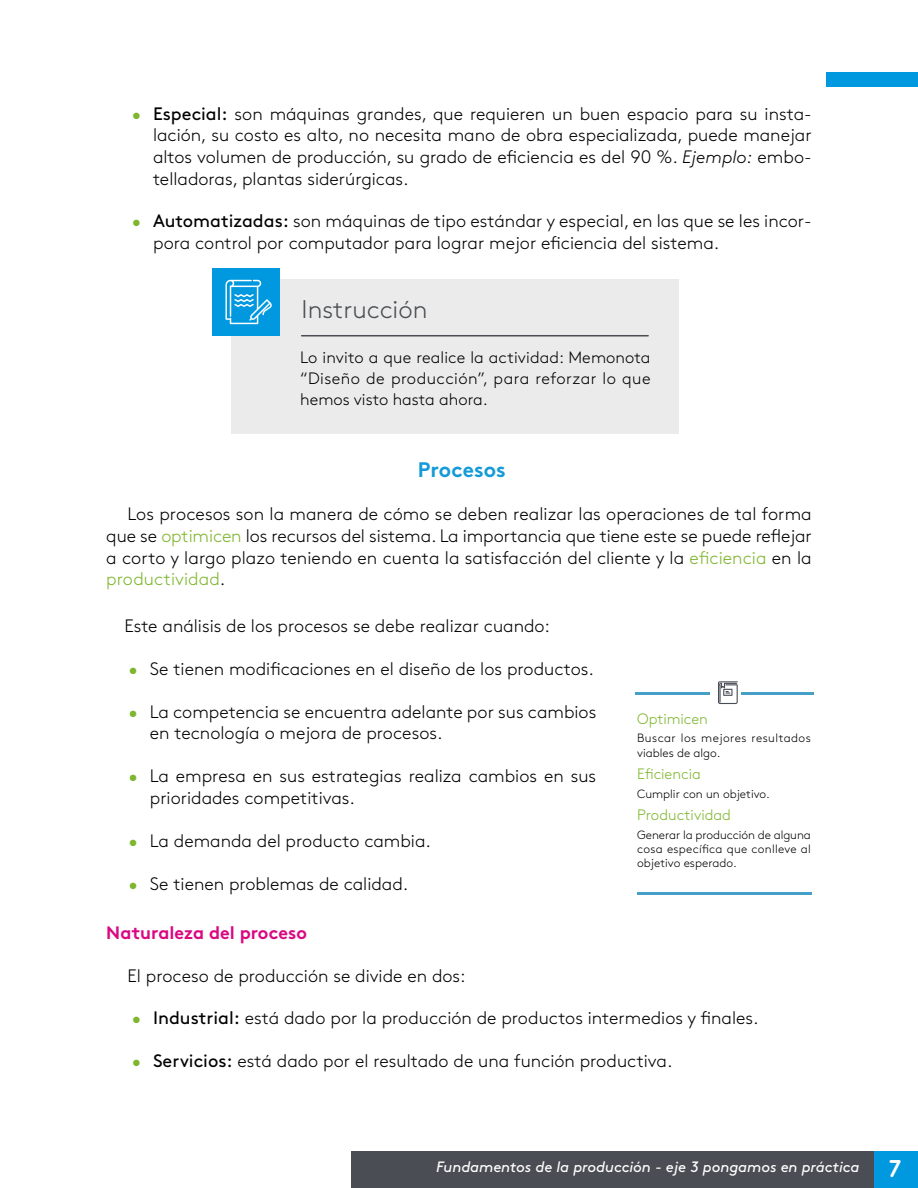
<style>
.page{position:relative;width:918px;height:1188px;background:#fff}
.page>*{position:absolute;margin:0;border:0;box-sizing:border-box;transform-origin:0 0}
.t1{font:300 25.5px "Brown Std";color:#4a4d54}
.t2{font:24px "Areandina Voz";color:#fff}
.t3{font:700 21px "Brown Std";color:#149bd7}
.t4{font:300 18px/21.6px "Brown Std";color:#000}
.t5{font:700 18px "Brown Std";color:#da0881}
.t6{font:300 16.5px/21px "Brown Std";letter-spacing:.02em;color:#000;text-align:justify}
.t7{font:italic 15px "Brown Std";letter-spacing:-.005em;color:#fff}
.t8{font:300 15px "Brown Std";color:#7eb62d}
.t9{font:300 12px/14.4px "Brown Std";color:#000;text-align:justify}
.t10{font:300 12px/14.4px "Brown Std";letter-spacing:.035em;color:#000}
.s1{color:#7eb62d}
.s2{font-weight:400}
.s3{font-style:italic}
</style>
<div class="page">
<div style="left:826px;top:72px;width:92px;height:15px;background:#0099df"></div>
<div style="left:873px;top:1151px;width:45px;height:37px;background:#0099df"></div>
<div style="left:351px;top:1151px;width:522px;height:37px;background:#4a4d54"></div>
<div style="left:232px;top:279px;width:447px;height:155px;background:#ebebeb"></div>
<div style="left:213px;top:268px;width:67px;height:68px;background:#0099df"></div>
<hr style="left:302px;top:335px;width:346px;height:1px;background:#4a4d54">
<svg style="left:225px;top:280px;width:47px;height:44px"></svg>
<hr style="left:638px;top:892px;width:174px;height:3px;background:#469fc7">
<hr style="left:636px;top:692px;width:178px;height:3px;background:#469fc7">
<div style="left:711px;top:679px;width:30px;height:30px;background:#fff"></div>
<svg style="left:718px;top:681px;width:20px;height:23px"></svg>
<p class="t4" style="left:153px;top:103px;width:660px;text-align:justify;text-indent:-21px"><span class="s1">•</span> <span class="s2">Especial:</span> son máquinas grandes, que requieren un buen espacio para su insta&shy;lación, su costo es alto, no necesita mano de obra especializada, puede manejar altos volumen de producción, su grado de eficiencia es del 90 %. <span class="s3">Ejemplo:</span> embo&shy;telladoras, plantas siderúrgicas.</p>
<p class="t4" style="left:153px;top:211px;width:660px;text-indent:-21px"><span class="s1">•</span> <span class="s2">Automatizadas:</span> son máquinas de tipo estándar y especial, en las que se les incor&shy;pora control por computador para lograr mejor eficiencia del sistema.</p>
<h1 class="t1" style="left:302px;top:295px;width:127px">Instrucción</h1>
<p class="t6" style="left:300px;top:347px;width:352px">Lo invito a que realice la actividad: Memonota “Diseño de producción”, para reforzar lo que hemos visto hasta ahora.</p>
<p class="t3" style="left:418px;top:457px;width:89px">Procesos</p>
<p class="t4" style="left:106px;top:504px;width:707px;text-align:justify;text-indent:21px">Los procesos son la manera de cómo se deben realizar las operaciones de tal forma que se <span class="s1">optimicen</span> los recursos del sistema. La importancia que tiene este se puede reflejar a corto y largo plazo teniendo en cuenta la satisfacción del cliente y la <span class="s1">eficiencia</span> en la <span class="s1">productividad</span>.</p>
<p class="t4" style="left:124px;top:615px;width:427px">Este análisis de los procesos se debe realizar cuando:</p>
<p class="t4" style="left:129px;top:658px;width:463px"><span class="s1">•</span> Se tienen modificaciones en el diseño de los productos.</p>
<p class="t4" style="left:150px;top:701px;width:448px;text-indent:-21px"><span class="s1">•</span> La competencia se encuentra adelante por sus cambios en tecnología o mejora de procesos.</p>
<p class="t4" style="left:150px;top:766px;width:448px;text-indent:-21px"><span class="s1">•</span> La empresa en sus estrategias realiza cambios en sus prioridades competitivas.</p>
<p class="t4" style="left:129px;top:830px;width:300px"><span class="s1">•</span> La demanda del producto cambia.</p>
<p class="t4" style="left:129px;top:873px;width:278px"><span class="s1">•</span> Se tienen problemas de calidad.</p>
<p class="t8" style="left:637px;top:710px;width:72px">Optimicen</p>
<p class="t10" style="left:637px;top:731px;width:175px">Buscar los mejores resultados viables de algo.</p>
<p class="t8" style="left:637px;top:765px;width:65px">Eficiencia</p>
<p class="t9" style="left:637px;top:786px;width:132px">Cumplir con un objetivo.</p>
<p class="t8" style="left:637px;top:806px;width:95px">Productividad</p>
<p class="t9" style="left:637px;top:827px;width:175px">Generar la producción de alguna cosa específica que conlleve al objetivo esperado.</p>
<p class="t5" style="left:106px;top:921px;width:202px">Naturaleza del proceso</p>
<p class="t4" style="left:128px;top:965px;width:340px">El proceso de producción se divide en dos:</p>
<p class="t4" style="left:132px;top:1008px;width:625px"><span class="s1">•</span> <span class="s2">Industrial:</span> está dado por la producción de productos intermedios y finales.</p>
<p class="t4" style="left:132px;top:1050px;width:539px"><span class="s1">•</span> <span class="s2">Servicios:</span> está dado por el resultado de una función productiva.</p>
<p class="t7" style="left:436px;top:1158px;width:425px">Fundamentos de la producción - eje 3 pongamos en práctica</p>
<h2 class="t2" style="left:890px;top:1156px;width:13px">7</h2>
</div>
